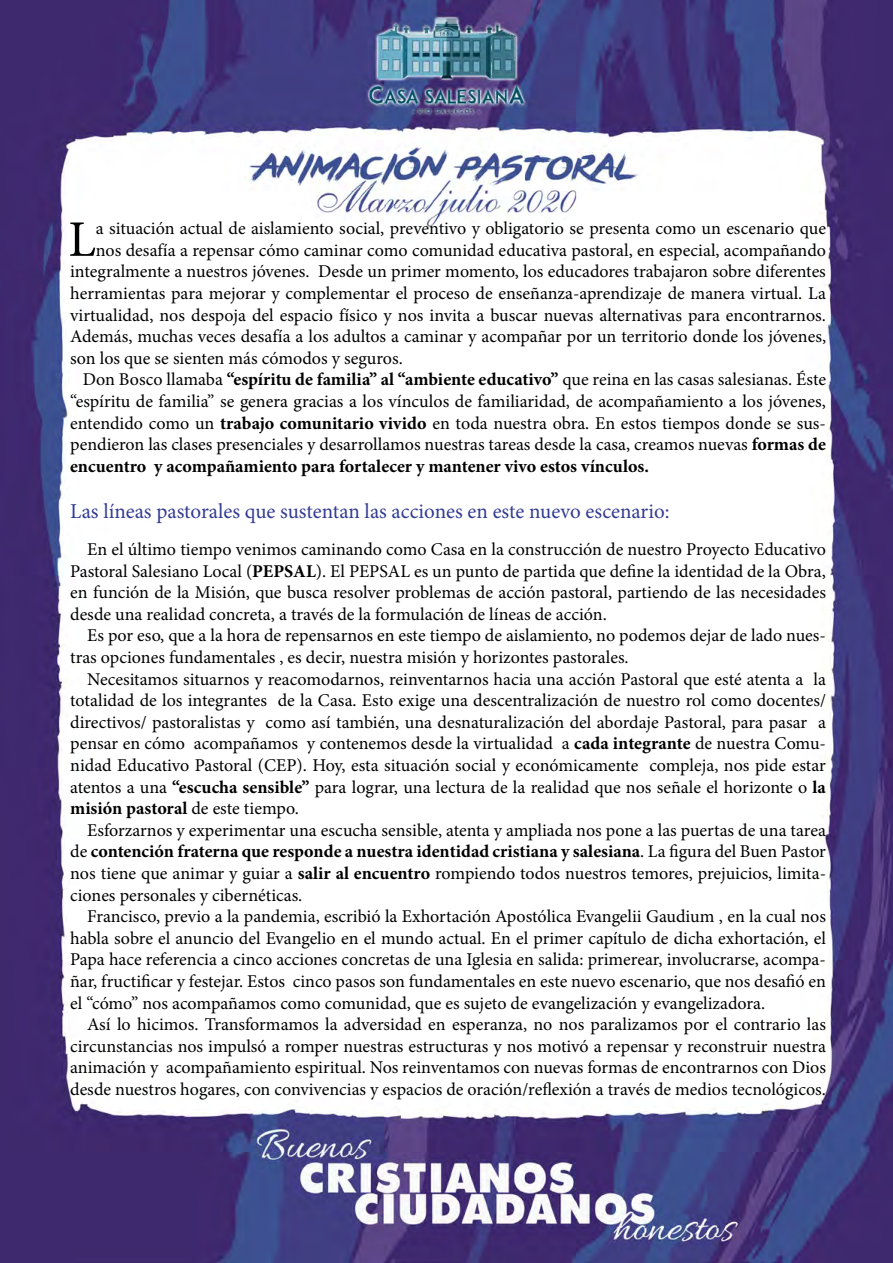
<style>
.page{position:relative;width:893px;height:1263px;background:#fff}
.page>*{position:absolute;margin:0;border:0;box-sizing:border-box;transform-origin:0 0}
.t1{font:51.3px "Minion Pro";color:#000}
.t2{font:21.15px "Minion Pro";color:#323b92}
.t3{font:18px/21.6px "Minion Pro";color:#000;text-align:justify}
.t4{font:700 18px "Minion Pro";color:#000}
.s1{font-weight:700}
</style>
<div class="page">
<img style="left:0;top:0;width:893px;height:1263px">
<h1 class="t1" style="left:68px;top:205px;width:29px">L</h1>
<p class="t3" style="left:96px;top:218px;width:732px">a situación actual de aislamiento social, preventivo y obligatorio se presenta como un escenario que</p>
<p class="t3" style="left:96px;top:239px;width:732px">nos desafía a repensar cómo caminar como comunidad educativa pastoral, en especial, acompañando</p>
<p class="t3" style="left:70px;top:261px;width:757px">integralmente a nuestros jóvenes. Desde un primer momento, los educadores trabajaron sobre diferentes</p>
<p class="t3" style="left:70px;top:283px;width:757px">herramientas para mejorar y complementar el proceso de enseñanza-aprendizaje de manera virtual. La</p>
<p class="t3" style="left:70px;top:304px;width:757px">virtualidad, nos despoja del espacio físico y nos invita a buscar nuevas alternativas para encontrarnos.</p>
<p class="t3" style="left:70px;top:326px;width:757px">Además, muchas veces desafía a los adultos a caminar y acompañar por un territorio donde los jóvenes,</p>
<p class="t3" style="left:70px;top:347px;width:334px">son los que se sienten más cómodos y seguros.</p>
<p class="t3" style="left:83px;top:369px;width:745px">Don Bosco llamaba <span class="s1">“espíritu de familia” al “ambiente educativo”</span> que reina en las casas salesianas. Éste</p>
<p class="t3" style="left:70px;top:391px;width:757px">“espíritu de familia” se genera gracias a los vínculos de familiaridad, de acompañamiento a los jóvenes,</p>
<p class="t3" style="left:70px;top:412px;width:757px">entendido como un <span class="s1">trabajo comunitario vivido</span> en toda nuestra obra. En estos tiempos donde se sus-</p>
<p class="t3" style="left:70px;top:434px;width:757px">pendieron las clases presenciales y desarrollamos nuestras tareas desde la casa, creamos nuevas <span class="s1">formas de</span></p>
<p class="t4" style="left:70px;top:453px;width:580px">encuentro y acompañamiento para fortalecer y mantener vivo estos vínculos.</p>
<p class="t2" style="left:70px;top:497px;width:601px">Las líneas pastorales que sustentan las acciones en este nuevo escenario:</p>
<p class="t3" style="left:70px;top:538px;width:757px;text-indent:17px">En el último tiempo venimos caminando como Casa en la construcción de nuestro Proyecto Educativo Pastoral Salesiano Local (<span class="s1">PEPSAL</span>). El PEPSAL es un punto de partida que define la identidad de la Obra, en función de la Misión, que busca resolver problemas de acción pastoral, partiendo de las necesidades desde una realidad concreta, a través de la formulación de líneas de acción.</p>
<p class="t3" style="left:70px;top:625px;width:757px;text-indent:17px">Es por eso, que a la hora de repensarnos en este tiempo de aislamiento, no podemos dejar de lado nues&shy;tras opciones fundamentales , es decir, nuestra misión y horizontes pastorales.</p>
<p class="t3" style="left:70px;top:668px;width:757px;text-indent:17px">Necesitamos situarnos y reacomodarnos, reinventarnos hacia una acción Pastoral que esté atenta a la totalidad de los integrantes de la Casa. Esto exige una descentralización de nuestro rol como docentes/ directivos/ pastoralistas y como así también, una desnaturalización del abordaje Pastoral, para pasar a pensar en cómo acompañamos y contenemos desde la virtualidad a <span class="s1">cada integrante</span> de nuestra Comu&shy;nidad Educativo Pastoral (CEP). Hoy, esta situación social y económicamente compleja, nos pide estar atentos a una <span class="s1">“escucha sensible”</span> para lograr, una lectura de la realidad que nos señale el horizonte o <span class="s1">la misión pastoral</span> de este tiempo.</p>
<p class="t3" style="left:70px;top:819px;width:757px;text-indent:17px">Esforzarnos y experimentar una escucha sensible, atenta y ampliada nos pone a las puertas de una tarea de <span class="s1">contención fraterna que responde a nuestra identidad cristiana y salesiana</span>. La figura del Buen Pastor nos tiene que animar y guiar a <span class="s1">salir al encuentro</span> rompiendo todos nuestros temores, prejuicios, limita&shy;ciones personales y cibernéticas.</p>
<p class="t3" style="left:70px;top:906px;width:757px;text-indent:17px">Francisco, previo a la pandemia, escribió la Exhortación Apostólica Evangelii Gaudium , en la cual nos habla sobre el anuncio del Evangelio en el mundo actual. En el primer capítulo de dicha exhortación, el Papa hace referencia a cinco acciones concretas de una Iglesia en salida: primerear, involucrarse, acompa&shy;ñar, fructificar y festejar. Estos cinco pasos son fundamentales en este nuevo escenario, que nos desafió en el “cómo” nos acompañamos como comunidad, que es sujeto de evangelización y evangelizadora.</p>
<p class="t3" style="left:70px;top:1014px;width:757px;text-indent:17px">Así lo hicimos. Transformamos la adversidad en esperanza, no nos paralizamos por el contrario las circunstancias nos impulsó a romper nuestras estructuras y nos motivó a repensar y reconstruir nuestra animación y acompañamiento espiritual. Nos reinventamos con nuevas formas de encontrarnos con Dios desde nuestros hogares, con convivencias y espacios de oración/reflexión a través de medios tecnológicos.</p>
</div>
